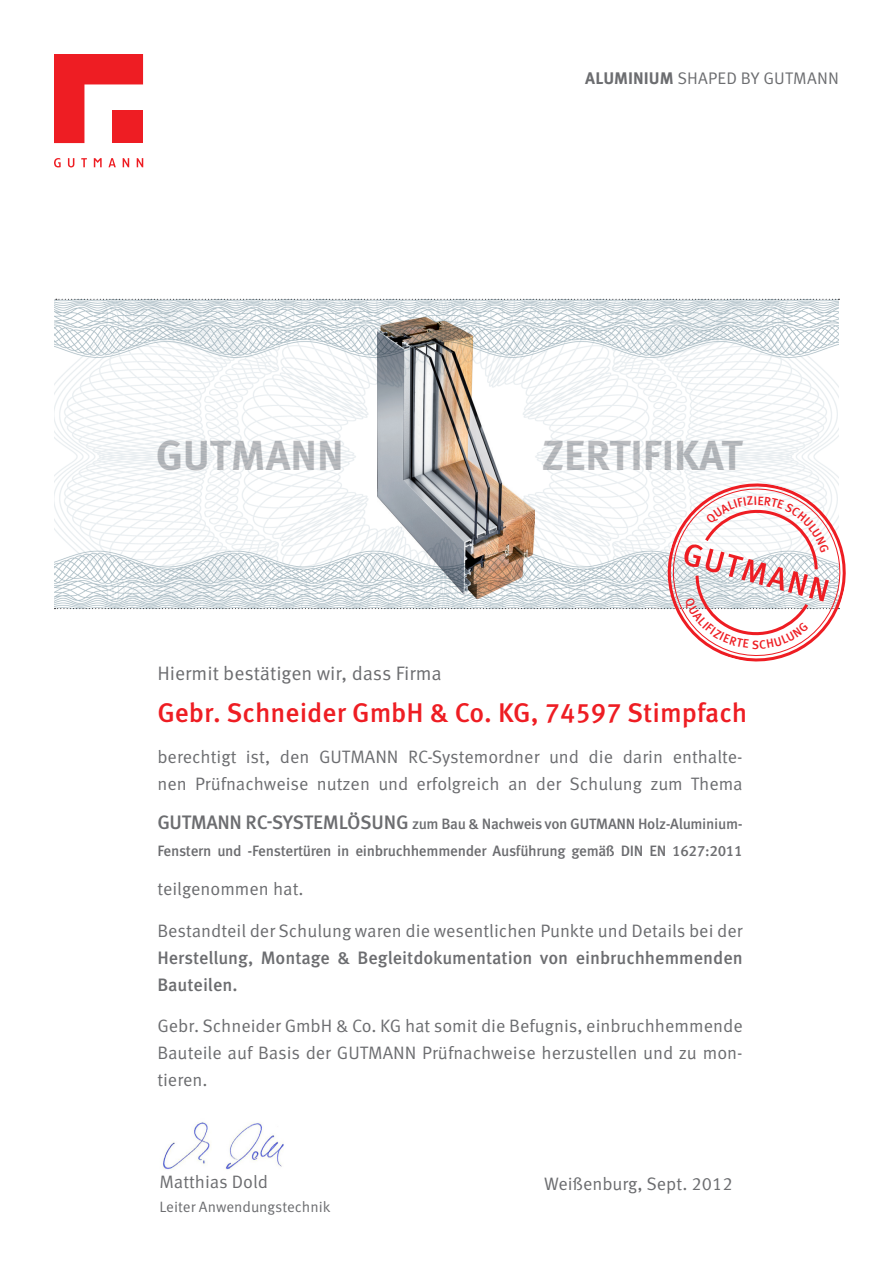
<style>
.page{position:relative;width:893px;height:1263px;background:#fff}
.page>*{position:absolute;margin:0;border:0;box-sizing:border-box;transform-origin:0 0}
.t1{font:700 42px "Gutmann Meta";color:#bcbdc0}
.t2{font:500 27px "Gutmann Meta";color:#ee1d23}
.t3{font:19.5px "Gutmann Meta Norm";color:#6c6d70}
.t4{font:18px/27px "Gutmann Meta Norm";color:#6c6d70}
.t5{font:500 18px/27px "Gutmann Meta";color:#6c6d70;text-align:justify}
.t6{font:16.8px "Gutmann Meta Norm";letter-spacing:.01em;color:#6c6d70}
.t7{font:500 15px/27px "Gutmann Meta";letter-spacing:-.02em;color:#6c6d70}
.t8{font:15px "Gutmann Meta Norm";color:#6c6d70}
.s1{font-family:"Gutmann Meta";font-weight:700}
.s2{font-size:19.5px}
.s3{font-family:"Gutmann Meta Norm";font-weight:400}
</style>
<div class="page">
<img style="left:162px;top:1122px;width:122px;height:48px">
<img style="left:54px;top:300px;width:785px;height:308px">
<svg style="left:54px;top:158px;width:7px;height:9px"></svg>
<svg style="left:68px;top:158px;width:6px;height:9px"></svg>
<svg style="left:81px;top:158px;width:6px;height:9px"></svg>
<svg style="left:94px;top:158px;width:8px;height:9px"></svg>
<svg style="left:108px;top:158px;width:8px;height:9px"></svg>
<svg style="left:123px;top:158px;width:6px;height:9px"></svg>
<svg style="left:137px;top:158px;width:6px;height:9px"></svg>
<svg style="left:54px;top:54px;width:89px;height:89px"></svg>
<div style="left:113px;top:110px;width:30px;height:33px;background:#ee1d23"></div>
<img style="left:378px;top:317px;width:157px;height:158px">
<svg style="left:56px;top:299px;width:783px;height:1px"></svg>
<svg style="left:55px;top:475px;width:791px;height:187px"></svg>
<p class="t6" style="left:585px;top:66px;width:255px"><span class="s1">ALUMINIUM</span> SHAPED BY GUTMANN</p>
<h1 class="t1" style="left:155px;top:422px;width:190px">GUTMANN</h1>
<h1 class="t1" style="left:541px;top:422px;width:203px">ZERTIFIKAT</h1>
<p class="t3" style="left:157px;top:659px;width:286px">Hiermit bestätigen wir, dass Firma</p>
<p class="t2" style="left:157px;top:692px;width:592px">Gebr. Schneider GmbH &amp; Co. KG, 74597 Stimpfach</p>
<p class="t4" style="left:157px;top:742px;width:587px">berechtigt ist, den GUTMANN RC-Systemordner und die darin enthalte&shy;nen Prüfnachweise nutzen und erfolgreich an der Schulung zum Thema</p>
<p class="t7" style="left:157px;top:809px;width:587px"><span class="s2">GUTMANN RC-SYSTEMLÖSUNG</span> zum Bau &amp; Nachweis von GUTMANN Holz-Aluminium-<br>Fenstern und -Fenstertüren in einbruchhemmender Ausführung gemäß DIN EN 1627:2011</p>
<p class="t4" style="left:157px;top:874px;width:148px">teilgenommen hat.</p>
<p class="t5" style="left:157px;top:916px;width:587px"><span class="s3">Bestandteil der Schulung waren die wesentlichen Punkte und Details bei der </span>Herstellung, Montage &amp; Begleitdokumentation von einbruchhemmenden Bauteilen.</p>
<p class="t4" style="left:157px;top:1011px;width:587px;text-align:justify">Gebr. Schneider GmbH &amp; Co. KG hat somit die Befugnis, einbruchhemmende Bauteile auf Basis der GUTMANN Prüfnachweise herzustellen und zu mon&shy;tieren.</p>
<p class="t4" style="left:159px;top:1167px;width:110px">Matthias Dold</p>
<p class="t8" style="left:159px;top:1195px;width:172px">Leiter Anwendungstechnik</p>
<p class="t4" style="left:544px;top:1169px;width:190px">Weißenburg, Sept. 2012</p>
</div>
